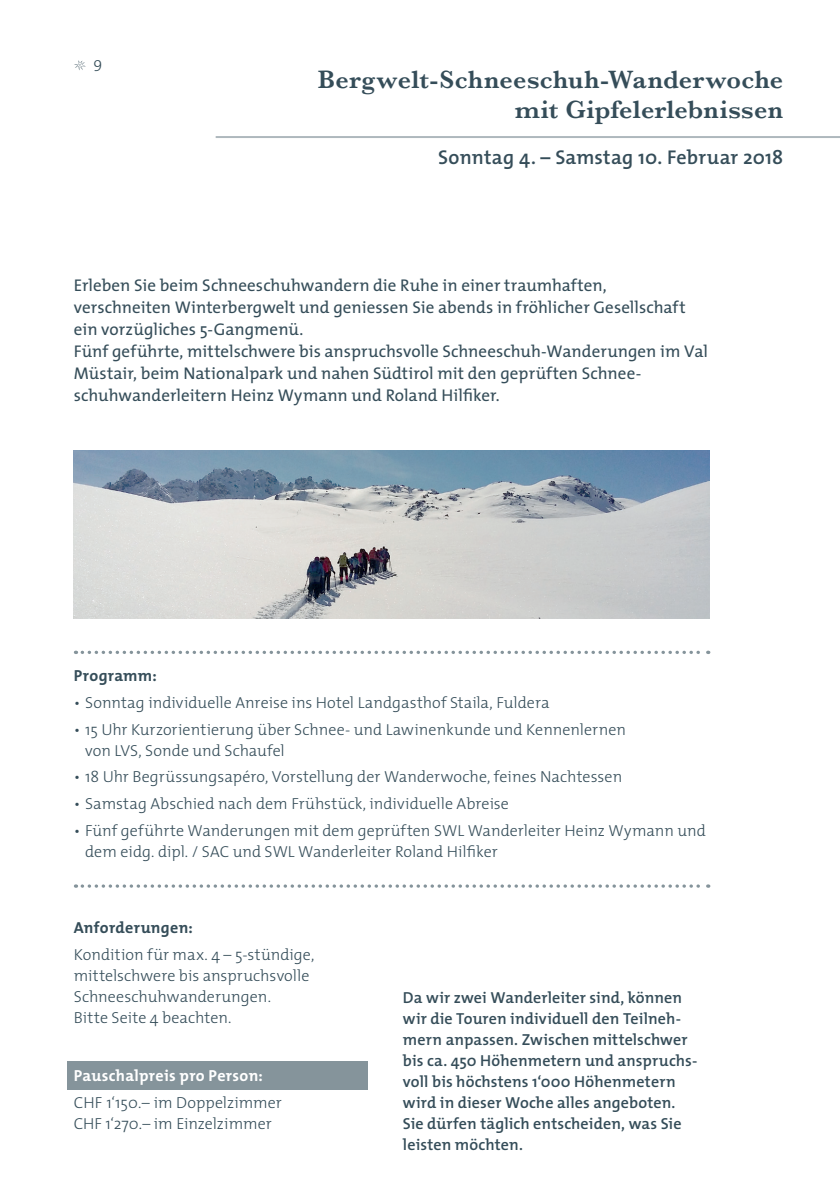
<style>
.page{position:relative;width:840px;height:1191px;background:#fff}
.page>*{position:absolute;margin:0;border:0;box-sizing:border-box;transform-origin:0 0}
.t1{font:600 26px/30px "Baskerville";letter-spacing:.015em;color:#354d59;text-align:right}
.t2{font:600 20px "The Mix";letter-spacing:.01em;color:#354d59}
.t3{font:17px/22px "The Mix";letter-spacing:.005em;color:#354d59}
.t4{font:300 16px/21px "The Mix";letter-spacing:.005em;color:#354d59}
.t5{font:600 16px/21px "The Mix";letter-spacing:.01em;color:#354d59}
.t6{font:700 16px "The Mix";letter-spacing:.02em;color:#fff}
.t7{font:700 16px "The Mix";letter-spacing:.02em;color:#354d59}
.t8{font:16px "The Mix Light Expert";color:#354d59}
</style>
<div class="page">
<svg style="left:74px;top:60px;width:12px;height:10px"></svg>
<div style="left:67px;top:1061px;width:300px;height:28px;background:#85949b"></div>
<img style="left:74px;top:450px;width:635px;height:168px">
<hr style="left:215px;top:136px;width:624px;height:2px;background:#354d59">
<svg style="left:82px;top:650px;width:626px;height:4px"></svg>
<svg style="left:82px;top:884px;width:626px;height:3px"></svg>
<p class="t8" style="left:93px;top:53px;width:10px">9</p>
<h1 class="t1" style="left:318px;top:65px;width:466px">Bergwelt-Schneeschuh-Wanderwoche mit Gipfelerlebnissen</h1>
<p class="t2" style="left:438px;top:140px;width:346px">Sonntag 4. – Samstag 10. Februar 2018</p>
<p class="t3" style="left:74px;top:274px;width:635px">Erleben Sie beim Schneeschuhwandern die Ruhe in einer traumhaften, verschneiten Winterbergwelt und geniessen Sie abends in fröhlicher Gesellschaft ein vorzügliches 5-Gangmenü.<br>Fünf geführte, mittelschwere bis anspruchsvolle Schneeschuh-Wanderungen im Val Müstair, beim Nationalpark und nahen Südtirol mit den geprüften Schnee&shy;schuhwanderleitern Heinz Wymann und Roland Hilfiker.</p>
<p class="t7" style="left:74px;top:662px;width:85px">Programm:</p>
<p class="t4" style="left:74px;top:691px;width:477px">• Sonntag individuelle Anreise ins Hotel Landgasthof Staila, Fuldera</p>
<p class="t4" style="left:85px;top:718px;width:542px;text-indent:-11px">• 15 Uhr Kurzorientierung über Schnee- und Lawinenkunde und Kennenlernen von LVS, Sonde und Schaufel</p>
<p class="t4" style="left:74px;top:766px;width:549px">• 18 Uhr Begrüssungsapéro, Vorstellung der Wanderwoche, feines Nachtessen</p>
<p class="t4" style="left:74px;top:792px;width:436px">• Samstag Abschied nach dem Frühstück, individuelle Abreise</p>
<p class="t4" style="left:85px;top:819px;width:622px;text-indent:-11px">• Fünf geführte Wanderungen mit dem geprüften SWL Wanderleiter Heinz Wymann und dem eidg. dipl. / SAC und SWL Wanderleiter Roland Hilfiker</p>
<p class="t7" style="left:74px;top:914px;width:121px">Anforderungen:</p>
<p class="t4" style="left:74px;top:943px;width:242px">Kondition für max. 4 – 5-stündige, mittelschwere bis anspruchsvolle<br>Schneeschuhwanderungen.<br>Bitte Seite 4 beachten.</p>
<p class="t6" style="left:74px;top:1062px;width:191px">Pauschalpreis pro Person:</p>
<p class="t4" style="left:74px;top:1091px;width:209px">CHF 1‘150.– im Doppelzimmer<br>CHF 1‘270.– im Einzelzimmer</p>
<p class="t5" style="left:403px;top:986px;width:296px">Da wir zwei Wanderleiter sind, können wir die Touren individuell den Teilneh&shy;mern anpassen. Zwischen mittelschwer bis ca. 450 Höhenmetern und anspruchs&shy;voll bis höchstens 1‘000 Höhenmetern wird in dieser Woche alles angeboten.<br>Sie dürfen täglich entscheiden, was Sie leisten möchten.</p>
</div>
